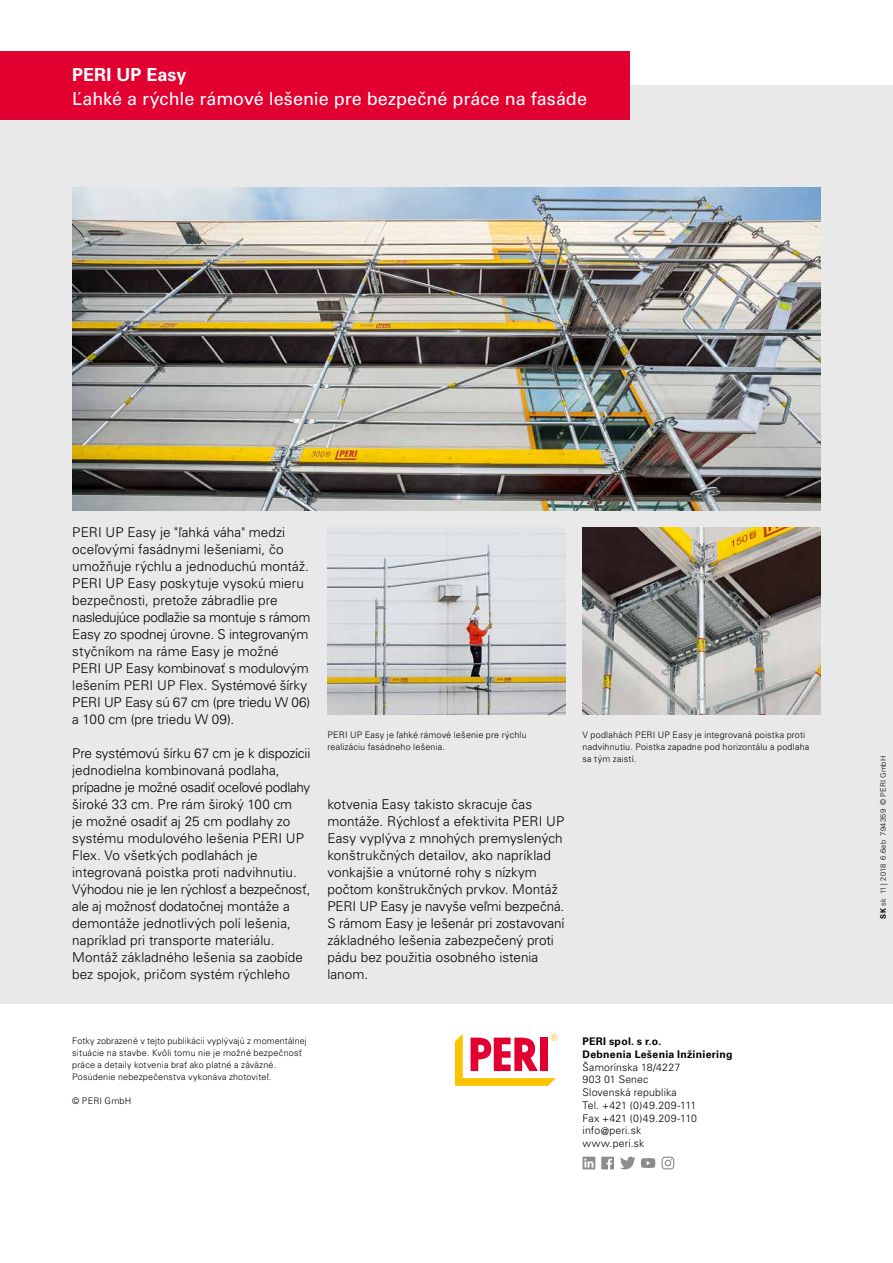
<style>
.page{position:relative;width:893px;height:1263px;background:#fff}
.page>*{position:absolute;margin:0;border:0;box-sizing:border-box;transform-origin:0 0}
.t1{font:18px "Univers LTCYR 55 Roman";color:#fff}
.t2{font:700 18px "Univers LT Pro";color:#fff}
.t3{font:300 13.5px/17px "Univers LT Pro";color:#000}
.t4{font:300 10.5px/12.8px "Univers LT Pro";letter-spacing:.015em;color:#000}
.t5{font:700 10.5px/12.8px "Univers LT Pro";letter-spacing:.025em;color:#000}
.t6{font:300 9px/12px "Univers LT Pro";letter-spacing:.02em;color:#000}
.t7{font:300 7.5px "Univers LT Pro";letter-spacing:.025em;color:#000}
.s1{font-weight:700}
</style>
<div class="page">
<div style="left:0;top:85px;width:893px;height:918px;background:#e9e9ea"></div>
<div style="left:0;top:51px;width:629px;height:68px;background:#e20030"></div>
<img style="left:72px;top:187px;width:749px;height:323px">
<img style="left:327px;top:527px;width:239px;height:187px">
<img style="left:583px;top:527px;width:238px;height:187px">
<svg style="left:455px;top:1034px;width:102px;height:52px"></svg>
<svg style="left:620px;top:1157px;width:35px;height:12px"></svg>
<svg style="left:583px;top:1157px;width:12px;height:12px"></svg>
<svg style="left:662px;top:1157px;width:12px;height:12px"></svg>
<svg style="left:601px;top:1157px;width:13px;height:12px"></svg>
<h1 class="t2" style="left:72px;top:64px;width:116px">PERI UP Easy</h1>
<h1 class="t1" style="left:72px;top:86px;width:516px">Ľahké a rýchle rámové lešenie pre bezpečné práce na fasáde</h1>
<p class="t3" style="left:72px;top:524px;width:240px">PERI UP Easy je "ľahká váha" medzi oceľovými fasádnymi lešeniami, čo umožňuje rýchlu a jednoduchú montáž.<br>PERI UP Easy poskytuje vysokú mieru bezpečnosti, pretože zábradlie pre nasledujúce podlažie sa montuje s rámom Easy zo spodnej úrovne. S integrovaným styčníkom na ráme Easy je možné PERI UP Easy kombinovať s modulovým lešením PERI UP Flex. Systémové šírky PERI UP Easy sú 67 cm (pre triedu W 06) a 100 cm (pre triedu W 09).</p>
<p class="t3" style="left:72px;top:745px;width:240px">Pre systémovú šírku 67 cm je k dispozícii jednodielna kombinovaná podlaha, prípadne je možné osadiť oceľové podlahy široké 33 cm. Pre rám široký 100 cm<br>je možné osadiť aj 25 cm podlahy zo systému modulového lešenia PERI UP Flex. Vo všetkých podlahách je integrovaná poistka proti nadvihnutiu.<br>Výhodou nie je len rýchlosť a bezpečnosť, ale aj možnosť dodatočnej montáže a demontáže jednotlivých polí lešenia, napríklad pri transporte materiálu.<br>Montáž základného lešenia sa zaobíde bez spojok, pričom systém rýchleho</p>
<p class="t6" style="left:327px;top:729px;width:201px">PERI UP Easy je ľahké rámové lešenie pre rýchlu realizáciu fasádneho lešenia.</p>
<p class="t6" style="left:583px;top:729px;width:228px">V podlahách PERI UP Easy je integrovaná poistka proti nadvihnutiu. Poistka zapadne pod horizontálu a podlaha sa tým zaistí.</p>
<p class="t3" style="left:327px;top:796px;width:239px">kotvenia Easy takisto skracuje čas montáže. Rýchlosť a efektivita PERI UP Easy vyplýva z mnohých premyslených konštrukčných detailov, ako napríklad vonkajšie a vnútorné rohy s nízkym počtom konštrukčných prvkov. Montáž PERI UP Easy je navyše veľmi bezpečná.<br>S rámom Easy je lešenár pri zostavovaní základného lešenia zabezpečený proti pádu bez použitia osobného istenia lanom.</p>
<p class="t6" style="left:72px;top:1035px;width:236px">Fotky zobrazené v tejto publikácii vyplývajú z momentálnej situácie na stavbe. Kvôli tomu nie je možné bezpečnosť práce a detaily kotvenia brať ako platné a záväzné.<br>Posúdenie nebezpečenstva vykonáva zhotoviteľ.</p>
<p class="t6" style="left:72px;top:1095px;width:61px">© PERI GmbH</p>
<p class="t5" style="left:583px;top:1035px;width:151px">PERI spol. s r.o.<br>Debnenia Lešenia Inžiniering</p>
<p class="t4" style="left:583px;top:1061px;width:116px">Šamorínska 18/4227<br>903 01 Senec<br>Slovenská republika<br>Tel. +421 (0)49.209-111<br>Fax +421 (0)49.209-110 info@peri.sk www.peri.sk</p>
<p class="t7" style="left:879px;top:918px;width:164px;rotate:-90deg"><span class="s1">SK</span> sk 11 | 2018 6.6eb 794359 © PERI GmbH</p>
</div>
